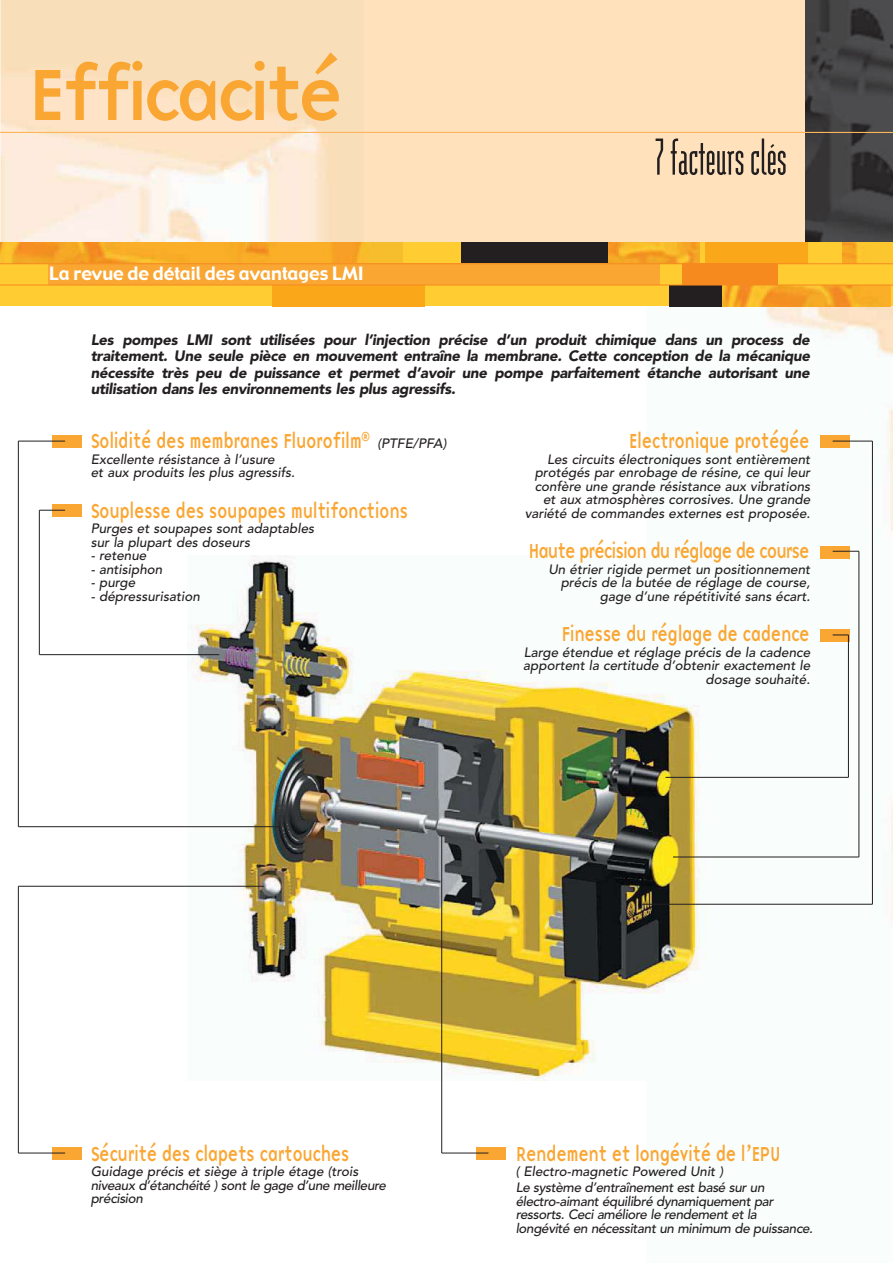
<style>
.page{position:relative;width:893px;height:1263px;background:#fff}
.page>*{position:absolute;margin:0;border:0;box-sizing:border-box;transform-origin:0 0}
.t1{font:75px "Base Nine";letter-spacing:-.12em;color:#faa633}
.t2{font:52.5px "Modula Fo Tall";color:#231f20}
.t3{font:21px "Base Nine";letter-spacing:-.065em;color:#faa633;scale:.8 1}
.t4{font:21px "Base Nine";letter-spacing:-.1em;color:#faa633;scale:.8 1}
.t5{font:18px "Gadget";color:#fff}
.t6{font:italic 900 15px/16.5px "Avenir";letter-spacing:-.02em;color:#231f20;text-align:justify}
.t7{font:italic 500 13.5px/13.5px "Avenir";color:#231f20;text-align:right}
.t8{font:italic 500 13.5px/13.5px "Avenir";letter-spacing:-.03em;color:#231f20}
</style>
<div class="page">
<img style="left:669px;top:306px;width:223px;height:614px">
<div style="left:0;top:0;width:892px;height:277px;background:#ffe1bc"></div>
<img style="left:0;top:0;width:363px;height:243px">
<img style="left:805px;top:0;width:87px;height:243px">
<div style="left:0;top:243px;width:892px;height:63px;background:#ffcd32"></div>
<div style="left:272px;top:285px;width:153px;height:21px;background:#faa71a"></div>
<div style="left:669px;top:285px;width:153px;height:21px;background:#231f20"></div>
<img style="left:0;top:243px;width:402px;height:20px">
<div style="left:461px;top:243px;width:162px;height:21px;background:#231f20"></div>
<div style="left:705px;top:243px;width:103px;height:21px;background:#faa71a"></div>
<img style="left:722px;top:286px;width:169px;height:20px">
<img style="left:608px;top:243px;width:92px;height:20px">
<img style="left:842px;top:243px;width:23px;height:20px">
<div style="left:48px;top:264px;width:611px;height:21px;background:#faa633"></div>
<div style="left:682px;top:264px;width:96px;height:21px;background:#f68a1f"></div>
<hr style="left:0;top:285px;width:892px;height:1px;background:#f68a1f">
<hr style="left:0;top:263px;width:892px;height:1px;background:#f68a1f">
<img style="left:187px;top:556px;width:520px;height:525px">
<div style="left:52px;top:436px;width:30px;height:12px;background:#faa633"></div>
<div style="left:52px;top:504px;width:30px;height:13px;background:#faa633"></div>
<div style="left:52px;top:1147px;width:30px;height:13px;background:#faa633"></div>
<hr style="left:18px;top:441px;width:47px;height:1px;background:#231f20">
<div style="left:820px;top:436px;width:30px;height:12px;background:#faa633"></div>
<hr style="left:833px;top:441px;width:39px;height:1px;background:#231f20">
<hr style="left:872px;top:441px;width:1px;height:463px;background:#231f20">
<hr style="left:642px;top:904px;width:230px;height:1px;background:#231f20">
<div style="left:820px;top:546px;width:30px;height:12px;background:#faa633"></div>
<svg style="left:833px;top:551px;width:25px;height:1px"></svg>
<hr style="left:858px;top:551px;width:1px;height:306px;background:#231f20">
<hr style="left:673px;top:857px;width:186px;height:1px;background:#231f20">
<div style="left:820px;top:629px;width:30px;height:13px;background:#faa633"></div>
<svg style="left:833px;top:635px;width:15px;height:1px"></svg>
<hr style="left:848px;top:635px;width:1px;height:142px;background:#231f20">
<hr style="left:665px;top:777px;width:183px;height:1px;background:#231f20">
<hr style="left:18px;top:441px;width:1px;height:386px;background:#231f20">
<hr style="left:18px;top:1153px;width:47px;height:1px;background:#231f20">
<div style="left:476px;top:1147px;width:29px;height:13px;background:#faa633"></div>
<hr style="left:442px;top:1153px;width:46px;height:1px;background:#231f20">
<hr style="left:441px;top:835px;width:1px;height:318px;background:#231f20">
<hr style="left:18px;top:886px;width:1px;height:267px;background:#231f20">
<hr style="left:18px;top:886px;width:246px;height:1px;background:#231f20">
<svg style="left:40px;top:510px;width:25px;height:1px"></svg>
<hr style="left:39px;top:510px;width:1px;height:145px;background:#231f20">
<hr style="left:39px;top:654px;width:180px;height:1px;background:#231f20">
<hr style="left:18px;top:826px;width:261px;height:1px;background:#231f20">
<hr style="left:0;top:132px;width:892px;height:1px;background:#fcb75e">
<h1 class="t1" style="left:27px;top:62px;width:320px">Efficacité</h1>
<h3 class="t5" style="left:49px;top:266px;width:316px">La revue de détail des avantages LMI</h3>
<h2 class="t2" style="left:654px;top:126px;width:134px">7 facteurs clés</h2>
<p class="t6" style="left:91px;top:332px;width:721px">Les pompes LMI sont utilisées pour l’injection précise d’un produit chimique dans un process de traitement. Une seule pièce en mouvement entraîne la membrane. Cette conception de la mécanique nécessite très peu de puissance et permet d’avoir une pompe parfaitement étanche autorisant une utilisation dans les environnements les plus agressifs.</p>
<h3 class="t3" style="left:91px;top:432px;width:350px">Solidité des membranes Fluorofilm<sup>®</sup></h3>
<p class="t7" style="left:377px;top:438px;width:70px">(PTFE/PFA)</p>
<p class="t7" style="left:91px;top:454px;width:206px;text-align:left">Excellente résistance à l’usure<br>et aux produits les plus agressifs.</p>
<h3 class="t3" style="left:91px;top:501px;width:398px">Souplesse des soupapes multifonctions</h3>
<p class="t7" style="left:91px;top:523px;width:225px;text-align:left">Purges et soupapes sont adaptables sur la plupart des doseurs</p>
<p class="t7" style="left:91px;top:550px;width:57px">- retenue</p>
<p class="t7" style="left:91px;top:564px;width:73px">- antisiphon</p>
<p class="t7" style="left:91px;top:577px;width:46px">- purge</p>
<p class="t7" style="left:91px;top:591px;width:111px">- dépressurisation</p>
<h3 class="t3" style="left:629px;top:432px;width:228px">Electronique protégée</h3>
<p class="t7" style="left:525px;top:454px;width:287px">Les circuits électroniques sont entièrement protégés par enrobage de résine, ce qui leur confère une grande résistance aux vibrations et aux atmosphères corrosives. Une grande variété de commandes externes est proposée.</p>
<h3 class="t4" style="left:528px;top:542px;width:353px">Haute précision du réglage de course</h3>
<p class="t7" style="left:548px;top:564px;width:263px">Un étrier rigide permet un positionnement précis de la butée de réglage de course, gage d’une répétitivité sans écart.</p>
<h3 class="t3" style="left:561px;top:625px;width:312px">Finesse du réglage de cadence</h3>
<p class="t7" style="left:523px;top:647px;width:288px">Large étendue et réglage précis de la cadence apportent la certitude d’obtenir exactement le dosage souhaité.</p>
<h3 class="t3" style="left:91px;top:1145px;width:325px">Sécurité des clapets cartouches</h3>
<p class="t8" style="left:91px;top:1166px;width:297px">Guidage précis et siège à triple étage (trois niveaux d’étanchéité ) sont le gage d’une meilleure précision</p>
<h3 class="t3" style="left:516px;top:1145px;width:333px">Rendement et longévité de l’EPU</h3>
<p class="t8" style="left:516px;top:1165px;width:250px;line-height:15.6px">( Electro-magnetic Powered Unit )<br>Le système d’entraînement est basé sur un</p>
<p class="t8" style="left:516px;top:1196px;width:299px">électro-aimant équilibré dynamiquement par ressorts. Ceci améliore le rendement et la longévité en nécessitant un minimum de puissance.</p>
</div>
